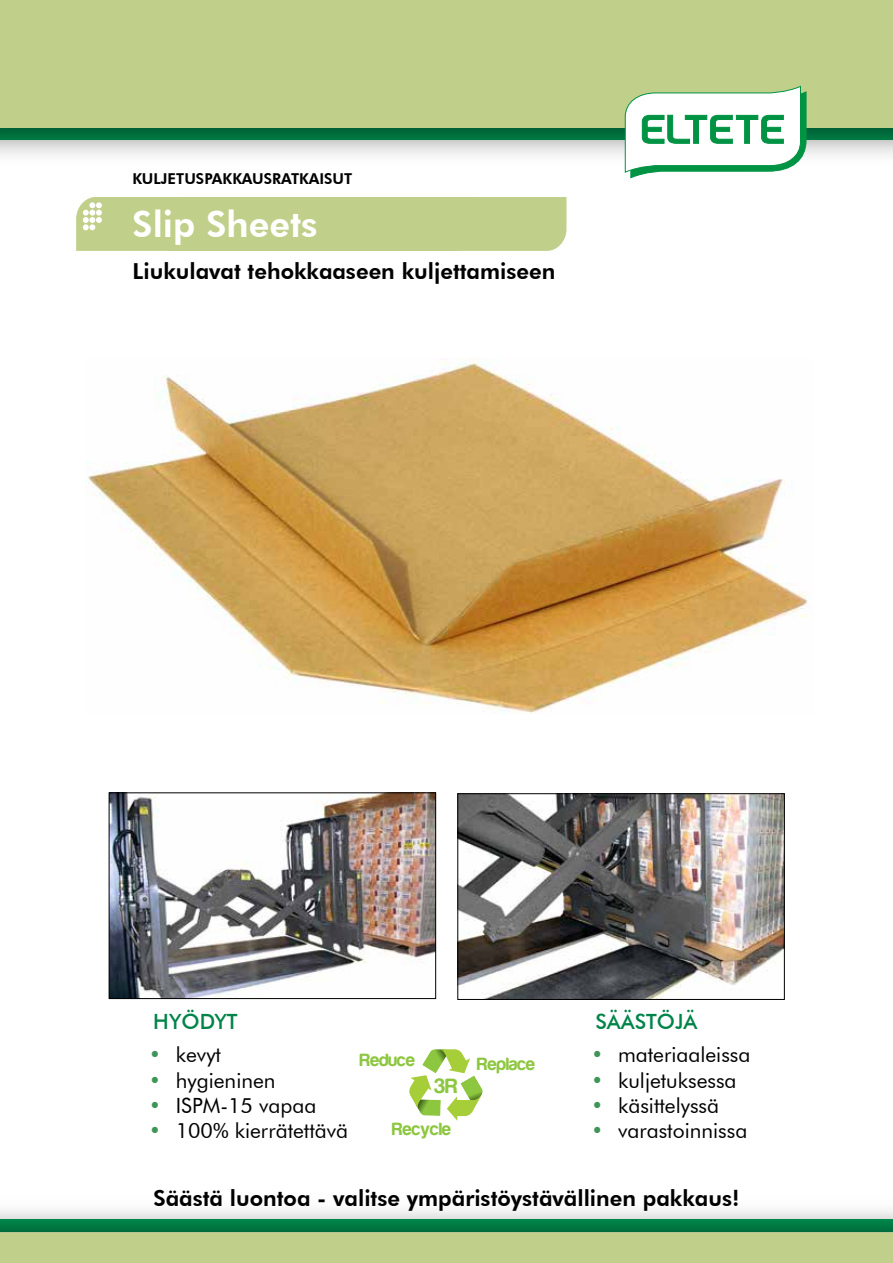
<style>
.page{position:relative;width:893px;height:1263px;background:#fff}
.page>*{position:absolute;margin:0;border:0;box-sizing:border-box;transform-origin:0 0}
.t1{font:800 36px "Futura BT";color:#fff}
.t2{font:800 22.05px "Futura BT";color:#000}
.t3{font:700 21.45px "Harabara";color:#8dc63f}
.t4{font:21px "Futura BT";color:#000}
.t5{font:500 21px "Futura BT";color:#008449}
.t6{font:700 18.3px "Harabara";color:#8dc63f}
.t7{font:800 15px "Futura BT";color:#000}
.s1{color:#3f9557}
</style>
<div class="page">
<img style="left:0;top:128px;width:893px;height:45px">
<div style="left:0;top:0;width:893px;height:128px;background:#c0cf8a"></div>
<img style="left:0;top:1210px;width:893px;height:22px">
<div style="left:0;top:1232px;width:893px;height:31px;background:#c0cf8a"></div>
<img style="left:85px;top:358px;width:724px;height:355px">
<div style="left:76px;top:197px;width:490px;height:54px;background:#c0cf8a"></div>
<img style="left:111px;top:794px;width:323px;height:203px">
<div style="left:109px;top:792px;width:327px;height:207px;border:1px solid #000"></div>
<img style="left:459px;top:795px;width:324px;height:203px">
<div style="left:457px;top:793px;width:328px;height:207px;border:1px solid #000"></div>
<svg style="left:409px;top:1049px;width:74px;height:72px"></svg>
<svg style="left:625px;top:85px;width:182px;height:94px"></svg>
<p class="t7" style="left:133px;top:172px;width:221px">KULJETUSPAKKAUSRATKAISUT</p>
<h1 class="t1" style="left:133px;top:209px;width:187px">Slip Sheets</h1>
<p class="t2" style="left:133px;top:262px;width:424px">Liukulavat tehokkaaseen kuljettamiseen</p>
<p class="t5" style="left:153px;top:1013px;width:86px">HYÖDYT</p>
<p class="t4" style="left:149px;top:1046px;width:74px"><span class="s1">•</span> kevyt</p>
<p class="t4" style="left:149px;top:1071px;width:128px"><span class="s1">•</span> hygieninen</p>
<p class="t4" style="left:149px;top:1097px;width:169px"><span class="s1">•</span> ISPM-15 vapaa</p>
<p class="t4" style="left:149px;top:1122px;width:201px"><span class="s1">•</span> 100% kierrätettävä</p>
<p class="t6" style="left:360px;top:1054px;width:57px">Reduce</p>
<p class="t6" style="left:477px;top:1058px;width:60px">Replace</p>
<p class="t3" style="left:435px;top:1078px;width:25px">3R</p>
<p class="t6" style="left:392px;top:1122px;width:60px">Recycle</p>
<p class="t5" style="left:595px;top:1013px;width:103px">SÄÄSTÖJÄ</p>
<p class="t4" style="left:591px;top:1046px;width:161px"><span class="s1">•</span> materiaaleissa</p>
<p class="t4" style="left:591px;top:1071px;width:147px"><span class="s1">•</span> kuljetuksessa</p>
<p class="t4" style="left:591px;top:1097px;width:129px"><span class="s1">•</span> käsittelyssä</p>
<p class="t4" style="left:591px;top:1122px;width:158px"><span class="s1">•</span> varastoinnissa</p>
<p class="t2" style="left:153px;top:1190px;width:588px">Säästä luontoa - valitse ympäristöystävällinen pakkaus!</p>
</div>
